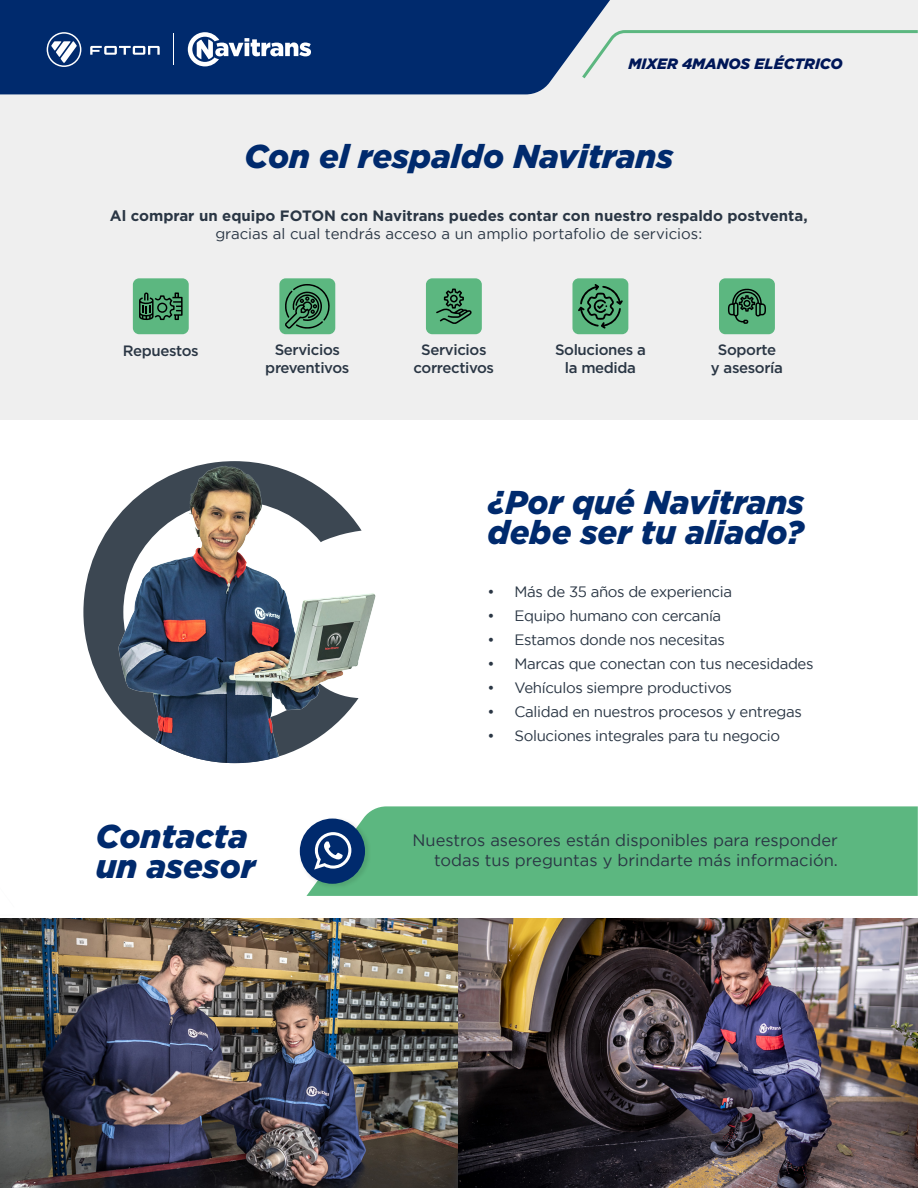
<style>
.page{position:relative;width:918px;height:1188px;background:#fff}
.page>*{position:absolute;margin:0;border:0;box-sizing:border-box;transform-origin:0 0}
.t1{font:italic 900 33px/30px "Gotham";color:#002a6d}
.t2{font:16.5px/19.8px "Gotham";color:#2a3644;text-align:right}
.t3{font:15px "Gotham";letter-spacing:-.025em;color:#2a3644}
.t4{font:500 15px/17.9px "Gotham";letter-spacing:-.025em;color:#2a3644;text-align:center}
.t5{font:700 15px "Gotham";color:#2a3644}
.t6{font:15px "Gotham";color:#2a3644}
.t7{font:italic 900 15px "Gotham";color:#001758}
</style>
<div class="page">
<div style="left:306px;top:806px;width:612px;height:90px;background:#5cb780"></div>
<div style="left:0;top:0;width:918px;height:420px;background:#efefef"></div>
<div style="left:0;top:0;width:610px;height:94px;background:#002a6d"></div>
<svg style="left:579px;top:29px;width:339px;height:53px"></svg>
<svg style="left:188px;top:32px;width:123px;height:34px"></svg>
<hr style="left:173px;top:33px;width:1px;height:32px;background:#fff">
<svg style="left:47px;top:32px;width:34px;height:35px"></svg>
<svg style="left:90px;top:46px;width:70px;height:9px"></svg>
<svg style="left:83px;top:524px;width:29px;height:177px;fill:#3c4752"></svg>
<img style="left:112px;top:461px;width:264px;height:302px">
<img style="left:299px;top:815px;width:73px;height:77px">
<div style="left:300px;top:819px;width:65px;height:65px;background:#002a6d;border-radius:50%"></div>
<svg style="left:314px;top:832px;width:37px;height:38px"></svg>
<div style="left:133px;top:278px;width:56px;height:56px;background:#5cb780;border-radius:6px"></div>
<div style="left:279px;top:278px;width:56px;height:56px;background:#5cb780;border-radius:6px"></div>
<div style="left:426px;top:278px;width:56px;height:56px;background:#5cb780;border-radius:6px"></div>
<div style="left:572px;top:278px;width:56px;height:56px;background:#5cb780;border-radius:6px"></div>
<div style="left:719px;top:278px;width:56px;height:56px;background:#5cb780;border-radius:6px"></div>
<svg style="left:139px;top:292px;width:44px;height:28px"></svg>
<svg style="left:436px;top:289px;width:36px;height:35px"></svg>
<svg style="left:728px;top:288px;width:38px;height:36px"></svg>
<svg style="left:285px;top:284px;width:45px;height:45px"></svg>
<svg style="left:578px;top:284px;width:45px;height:45px"></svg>
<img style="left:0;top:918px;width:918px;height:270px">
<p class="t7" style="left:629px;top:55px;width:216px">MIXER 4MANOS ELÉCTRICO</p>
<h1 class="t1" style="left:244px;top:140px;width:430px">Con el respaldo Navitrans</h1>
<p class="t5" style="left:110px;top:205px;width:699px">Al comprar un equipo FOTON con Navitrans puedes contar con nuestro respaldo postventa,</p>
<p class="t6" style="left:215px;top:225px;width:488px">gracias al cual tendrás acceso a un amplio portafolio de servicios:</p>
<p class="t4" style="left:123px;top:342px;width:77px">Repuestos</p>
<p class="t4" style="left:265px;top:341px;width:86px">Servicios preventivos</p>
<p class="t4" style="left:414px;top:341px;width:82px">Servicios correctivos</p>
<p class="t4" style="left:555px;top:341px;width:92px">Soluciones a la medida</p>
<p class="t4" style="left:711px;top:341px;width:74px">Soporte<br>y asesoría</p>
<h1 class="t1" style="left:488px;top:486px;width:318px">¿Por qué Navitrans debe ser tu aliado?</h1>
<h1 class="t1" style="left:96px;top:821px;width:161px">Contacta un asesor</h1>
<p class="t3" style="left:488px;top:583px;width:246px">• Más de 35 años de experiencia</p>
<p class="t3" style="left:488px;top:607px;width:235px">• Equipo humano con cercanía</p>
<p class="t3" style="left:488px;top:631px;width:239px">• Estamos donde nos necesitas</p>
<p class="t3" style="left:488px;top:655px;width:327px">• Marcas que conectan con tus necesidades</p>
<p class="t3" style="left:488px;top:679px;width:246px">• Vehículos siempre productivos</p>
<p class="t3" style="left:488px;top:703px;width:316px">• Calidad en nuestros procesos y entregas</p>
<p class="t3" style="left:488px;top:727px;width:294px">• Soluciones integrales para tu negocio</p>
<p class="t2" style="left:413px;top:830px;width:427px">Nuestros asesores están disponibles para responder todas tus preguntas y brindarte más información.</p>
</div>
